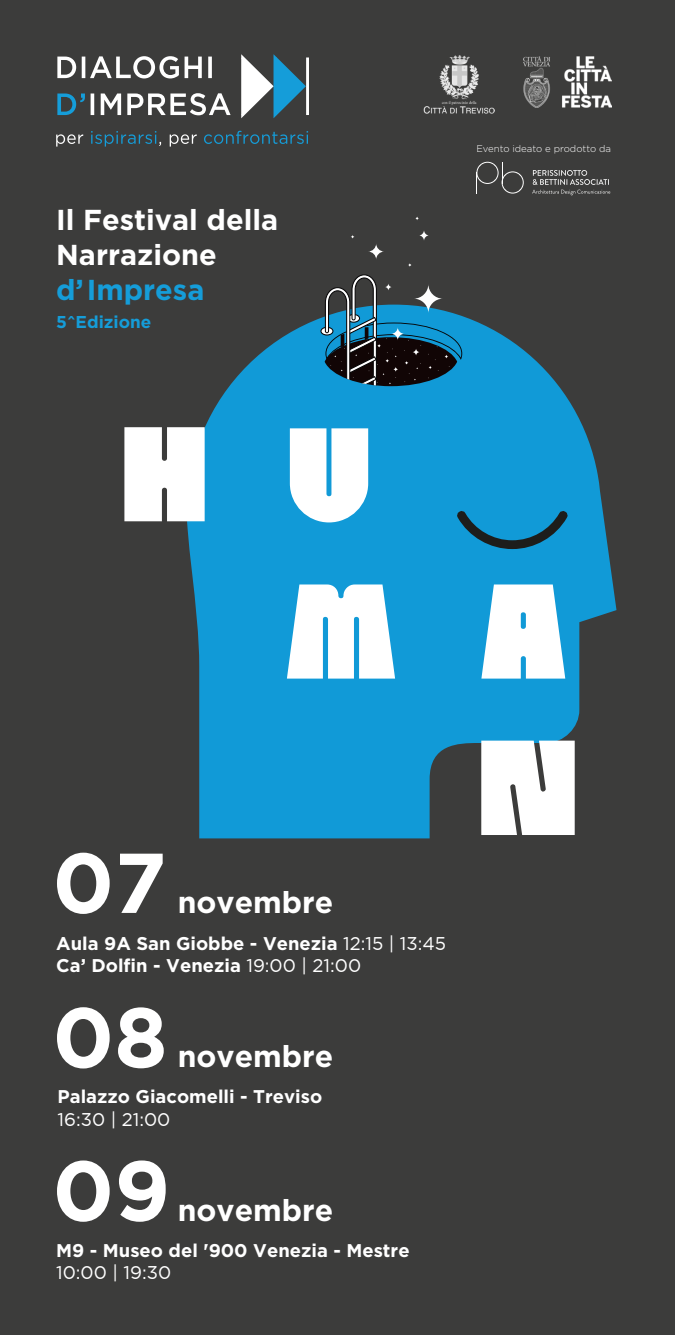
<style>
.page{position:relative;width:675px;height:1335px;background:#3c3c3b}
.page>*{position:absolute;margin:0;border:0;box-sizing:border-box;transform-origin:0 0}
.t1{font:700 84.62px "Gotham";color:#fff}
.t2{font:700 30.12px "Gotham";color:#fff}
.t3{font:700 28.81px/34.6px "Gotham";color:#fff}
.t4{font:700 28.81px "Gotham";color:#159dd9}
.t5{font:700 18.44px/22.1px "Gotham";color:#fff}
.t6{font:18.44px "Gotham";color:#fff}
.t7{font:700 17.19px "Gotham";color:#159dd9}
.t8{font:300 9.69px "Gotham";color:#fff}
.s1{font-weight:400}
</style>
<div class="page">
<svg style="left:241px;top:54px;width:65px;height:64px"></svg>
<hr style="left:306px;top:57px;width:2px;height:58px;background:#fff">
<svg style="left:91px;top:93px;width:140px;height:22px"></svg>
<svg style="left:57px;top:93px;width:28px;height:22px"></svg>
<svg style="left:57px;top:56px;width:155px;height:22px"></svg>
<svg style="left:204px;top:131px;width:104px;height:13px"></svg>
<svg style="left:91px;top:131px;width:106px;height:16px"></svg>
<svg style="left:56px;top:134px;width:27px;height:13px"></svg>
<svg style="left:187px;top:316px;width:429px;height:522px;fill:#119ad7"></svg>
<svg style="left:451px;top:505px;width:123px;height:48px;background:#1381b2"></svg>
<svg style="left:368px;top:243px;width:16px;height:17px"></svg>
<svg style="left:320px;top:274px;width:142px;height:112px"></svg>
<svg style="left:419px;top:230px;width:10px;height:11px"></svg>
<svg style="left:385px;top:283px;width:7px;height:8px"></svg>
<svg style="left:124px;top:427px;width:81px;height:94px;background:#f3f4f4"></svg>
<svg style="left:290px;top:428px;width:78px;height:94px;background:#dff1f9"></svg>
<svg style="left:287px;top:584px;width:108px;height:94px;background:#d1ebf7"></svg>
<svg style="left:481px;top:584px;width:84px;height:94px;background:#d4ecf7"></svg>
<svg style="left:481px;top:740px;width:94px;height:95px;background:#f0f1f2"></svg>
<img style="left:424px;top:55px;width:71px;height:58px">
<img style="left:524px;top:56px;width:87px;height:52px">
<svg style="left:476px;top:162px;width:48px;height:32px"></svg>
<svg style="left:532px;top:170px;width:78px;height:25px"></svg>
<h3 class="t3" style="left:56px;top:203px;width:224px">Il Festival della<br>Narrazione</h3>
<h3 class="t4" style="left:56px;top:270px;width:150px">d’Impresa</h3>
<p class="t7" style="left:56px;top:311px;width:97px">5^Edizione</p>
<p class="t8" style="left:476px;top:142px;width:136px">Evento ideato e prodotto da</p>
<h1 class="t1" style="left:52px;top:827px;width:116px">07</h1>
<h2 class="t2" style="left:178px;top:882px;width:157px">novembre</h2>
<p class="t5" style="left:56px;top:932px;width:391px">Aula 9A San Giobbe - Venezia <span class="s1">12:15 | 13:45<br></span>Ca’ Dolfin - Venezia <span class="s1">19:00 | 21:00</span></p>
<h1 class="t1" style="left:52px;top:981px;width:117px">08</h1>
<p class="t5" style="left:58px;top:1085px;width:266px">Palazzo Giacomelli - Treviso</p>
<p class="t6" style="left:58px;top:1108px;width:114px">16:30 | 21:00</p>
<h2 class="t2" style="left:178px;top:1037px;width:157px">novembre</h2>
<h1 class="t1" style="left:52px;top:1134px;width:119px">09</h1>
<p class="t5" style="left:56px;top:1239px;width:355px">M9 - Museo del '900 Venezia - Mestre</p>
<p class="t6" style="left:56px;top:1262px;width:117px">10:00 | 19:30</p>
<h2 class="t2" style="left:178px;top:1190px;width:157px">novembre</h2>
</div>
